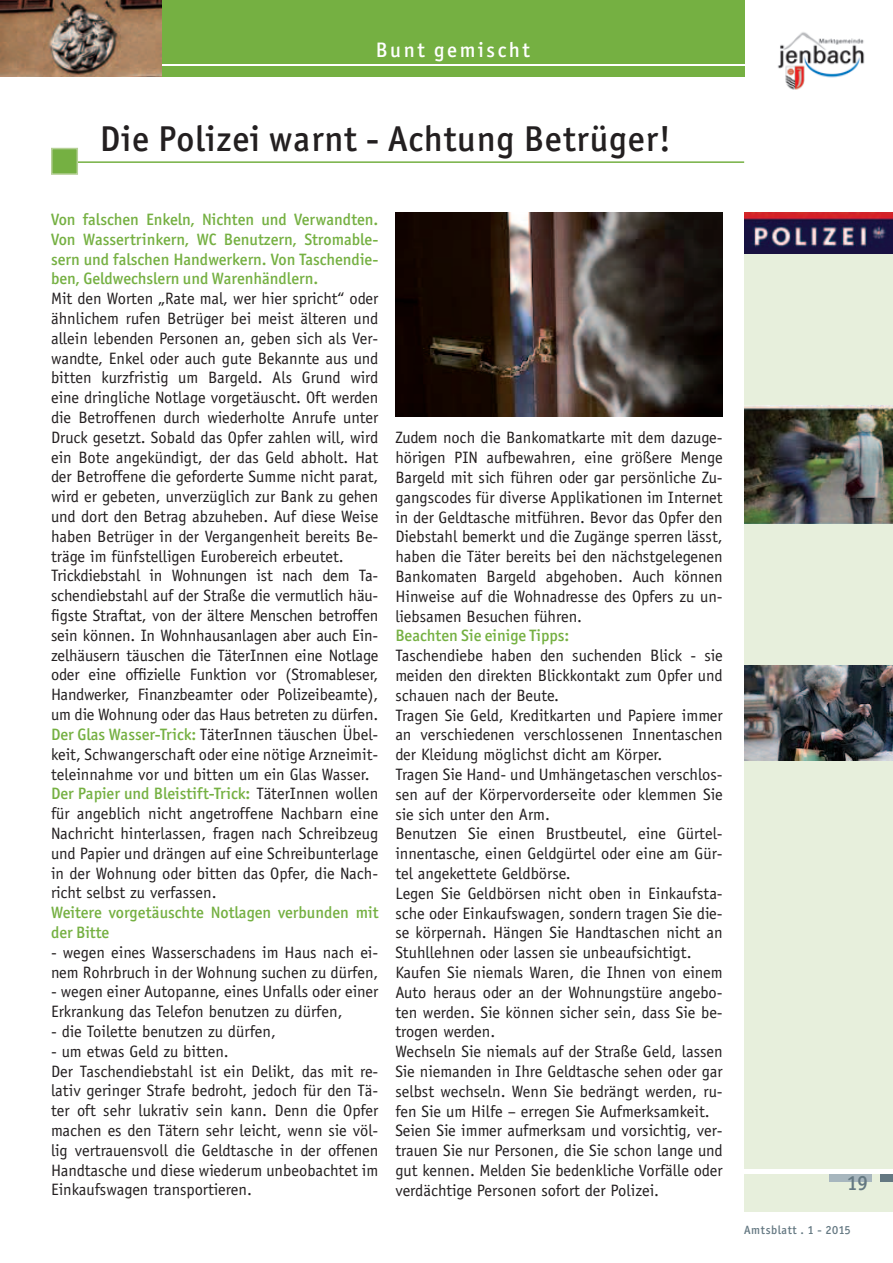
<style>
.page{position:relative;width:893px;height:1263px;background:#fff}
.page>*{position:absolute;margin:0;border:0;box-sizing:border-box;transform-origin:0 0}
.t1{font:500 36px "Officina San ITC";letter-spacing:.025em;color:#231f20}
.t2{font:500 21px "Officina San ITC";letter-spacing:.125em;color:#fff}
.t3{font:500 21px "Officina San ITC";color:#647882}
.t4{font:16.5px/19.8px "Officina Sans";color:#231f20}
.t5{font:500 16.5px/19.8px "Officina San ITC";color:#75b042;text-align:justify}
.t6{font:500 12px "Officina San ITC";letter-spacing:.05em;color:#647882}
.s1{font-family:"Officina San ITC";font-weight:500;color:#75b042}
.s2{font-family:"Officina Sans";font-weight:400;color:#231f20}
</style>
<div class="page">
<div style="left:744px;top:213px;width:149px;height:999px;background:#e7efdc"></div>
<div style="left:157px;top:0;width:587px;height:77px;background:#75b042"></div>
<hr style="left:0;top:64px;width:744px;height:2px;background:#fff">
<img style="left:0;top:0;width:161px;height:77px">
<div style="left:880px;top:1169px;width:13px;height:13px;background:#647882"></div>
<div style="left:829px;top:1169px;width:43px;height:13px;background:#a7b6be"></div>
<div style="left:744px;top:1169px;width:149px;height:5px;background:#fff"></div>
<img style="left:777px;top:32px;width:88px;height:58px">
<hr style="left:61px;top:161px;width:683px;height:2px;background:#75b042">
<div style="left:51px;top:148px;width:27px;height:27px;background:#75b042;border:2px solid #b6d097"></div>
<img style="left:395px;top:213px;width:328px;height:204px">
<img style="left:744px;top:213px;width:149px;height:40px">
<img style="left:744px;top:406px;width:149px;height:117px">
<img style="left:745px;top:666px;width:148px;height:94px">
<p class="t2" style="left:376px;top:38px;width:156px">Bunt gemischt</p>
<h1 class="t1" style="left:100px;top:118px;width:573px">Die Polizei warnt - Achtung Betrüger!</h1>
<p class="t5" style="left:51px;top:209px;width:329px">Von falschen Enkeln, Nichten und Verwandten.<br>Von Wassertrinkern, WC Benutzern, Stromable&shy;sern und falschen Handwerkern. Von Taschendie&shy;ben, Geldwechslern und Warenhändlern.</p>
<p class="t4" style="left:51px;top:289px;width:329px">Mit den Worten „Rate mal, wer hier spricht“ oder ähnlichem rufen Betrüger bei meist älteren und allein lebenden Personen an, geben sich als Ver&shy;wandte, Enkel oder auch gute Bekannte aus und bitten kurzfristig um Bargeld. Als Grund wird eine dringliche Notlage vorgetäuscht. Oft werden die Betroffenen durch wiederholte Anrufe unter Druck gesetzt. Sobald das Opfer zahlen will, wird ein Bote angekündigt, der das Geld abholt. Hat der Betroffene die geforderte Summe nicht parat, wird er gebeten, unverzüglich zur Bank zu gehen und dort den Betrag abzuheben. Auf diese Weise haben Betrüger in der Vergangenheit bereits Be&shy;träge im fünfstelligen Eurobereich erbeutet.<br>Trickdiebstahl in Wohnungen ist nach dem Ta&shy;schendiebstahl auf der Straße die vermutlich häu&shy;figste Straftat, von der ältere Menschen betroffen sein können. In Wohnhausanlagen aber auch Ein&shy;zelhäusern täuschen die TäterInnen eine Notlage oder eine offizielle Funktion vor (Stromableser, Handwerker, Finanzbeamter oder Polizeibeamte), um die Wohnung oder das Haus betreten zu dürfen.<br><span class="s1">Der Glas Wasser-Trick:</span> TäterInnen täuschen Übel&shy;keit, Schwangerschaft oder eine nötige Arzneimit&shy;teleinnahme vor und bitten um ein Glas Wasser.</p>
<p class="t5" style="left:51px;top:784px;width:329px">Der Papier und Bleistift-Trick: <span class="s2">TäterInnen wollen</span></p>
<p class="t4" style="left:51px;top:804px;width:329px;text-align:justify">für angeblich nicht angetroffene Nachbarn eine Nachricht hinterlassen, fragen nach Schreibzeug und Papier und drängen auf eine Schreibunterlage in der Wohnung oder bitten das Opfer, die Nach&shy;richt selbst zu verfassen.</p>
<p class="t5" style="left:51px;top:902px;width:329px">Weitere vorgetäuschte Notlagen verbunden mit der Bitte</p>
<p class="t4" style="left:51px;top:942px;width:329px">- wegen eines Wasserschadens im Haus nach ei&shy;nem Rohrbruch in der Wohnung suchen zu dürfen,</p>
<p class="t4" style="left:51px;top:982px;width:329px">- wegen einer Autopanne, eines Unfalls oder einer<br>Erkrankung das Telefon benutzen zu dürfen,</p>
<p class="t4" style="left:51px;top:1021px;width:226px">- die Toilette benutzen zu dürfen,</p>
<p class="t4" style="left:51px;top:1041px;width:329px">- um etwas Geld zu bitten.<br>Der Taschendiebstahl ist ein Delikt, das mit re&shy;lativ geringer Strafe bedroht, jedoch für den Tä&shy;ter oft sehr lukrativ sein kann. Denn die Opfer machen es den Tätern sehr leicht, wenn sie völ&shy;lig vertrauensvoll die Geldtasche in der offenen Handtasche und diese wiederum unbeobachtet im Einkaufswagen transportieren.</p>
<p class="t4" style="left:395px;top:428px;width:329px;text-align:justify">Zudem noch die Bankomatkarte mit dem dazuge&shy;hörigen PIN aufbewahren, eine größere Menge Bargeld mit sich führen oder gar persönliche Zu&shy;gangscodes für diverse Applikationen im Internet in der Geldtasche mitführen. Bevor das Opfer den Diebstahl bemerkt und die Zugänge sperren lässt, haben die Täter bereits bei den nächstgelegenen Bankomaten Bargeld abgehoben. Auch können Hinweise auf die Wohnadresse des Opfers zu un&shy;liebsamen Besuchen führen.</p>
<p class="t5" style="left:395px;top:626px;width:176px">Beachten Sie einige Tipps:</p>
<p class="t4" style="left:395px;top:646px;width:329px">Taschendiebe haben den suchenden Blick - sie meiden den direkten Blickkontakt zum Opfer und schauen nach der Beute.<br>Tragen Sie Geld, Kreditkarten und Papiere immer an verschiedenen verschlossenen Innentaschen der Kleidung möglichst dicht am Körper.<br>Tragen Sie Hand- und Umhängetaschen verschlos&shy;sen auf der Körpervorderseite oder klemmen Sie sie sich unter den Arm.<br>Benutzen Sie einen Brustbeutel, eine Gürtel&shy;innentasche, einen Geldgürtel oder eine am Gür&shy;tel angekettete Geldbörse.<br>Legen Sie Geldbörsen nicht oben in Einkaufsta&shy;sche oder Einkaufswagen, sondern tragen Sie die&shy;se körpernah. Hängen Sie Handtaschen nicht an Stuhllehnen oder lassen sie unbeaufsichtigt.<br>Kaufen Sie niemals Waren, die Ihnen von einem Auto heraus oder an der Wohnungstüre angebo&shy;ten werden. Sie können sicher sein, dass Sie be&shy;trogen werden.<br>Wechseln Sie niemals auf der Straße Geld, lassen Sie niemanden in Ihre Geldtasche sehen oder gar selbst wechseln. Wenn Sie bedrängt werden, ru&shy;fen Sie um Hilfe – erregen Sie Aufmerksamkeit.<br>Seien Sie immer aufmerksam und vorsichtig, ver&shy;trauen Sie nur Personen, die Sie schon lange und gut kennen. Melden Sie bedenkliche Vorfälle oder verdächtige Personen sofort der Polizei.</p>
<p class="t3" style="left:847px;top:1170px;width:22px">19</p>
<p class="t6" style="left:744px;top:1222px;width:108px">Amtsblatt . 1 - 2015</p>
</div>
